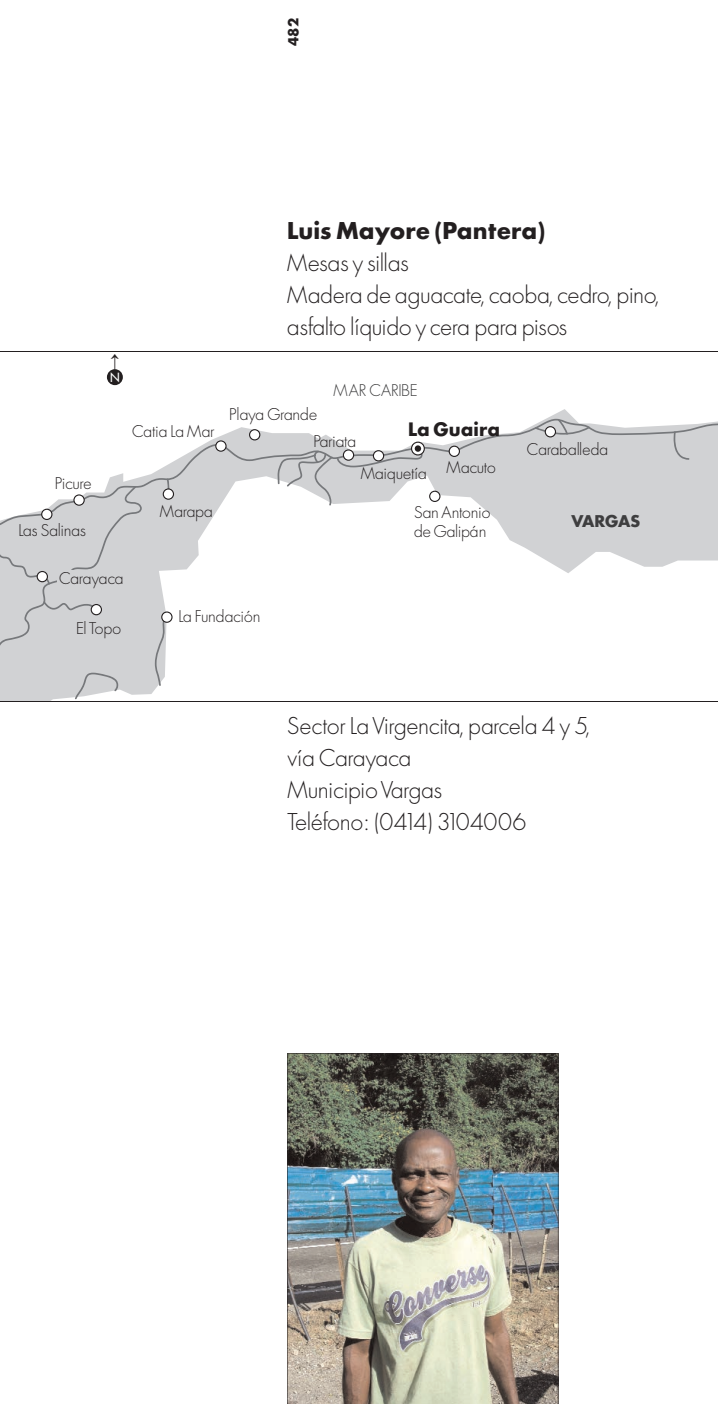
<style>
.page{position:relative;width:718px;height:1404px;background:#fff}
.page>*{position:absolute;margin:0;border:0;box-sizing:border-box;transform-origin:0 0}
.t1{font:300 22.5px/31.9px "Futura";letter-spacing:-.01em;color:#231f20}
.t2{font:700 22.5px "Futura";letter-spacing:.02em;color:#231f20}
.t3{font:22.5px "General Symbols P02";color:#231f20}
.t4{font:700 18px "Futura";letter-spacing:.02em;color:#231f20}
.t5{font:300 15.75px/18.9px "Futura";letter-spacing:-.01em;color:#231f20}
.t6{font:300 15.75px "Futura";color:#3e3e3f}
.t7{font:700 15.75px "Futura";color:#3e3e3f}
.t8{font:700 13.5px "Futura";color:#231f20}
.t9{font:12.38px "Futura";color:#fff}
</style>
<div class="page">
<img style="left:287px;top:1053px;width:271px;height:350px">
<svg style="left:142px;top:549px;width:576px;height:146px"></svg>
<svg style="left:107px;top:409px;width:611px;height:140px;fill:#d1d2d4"></svg>
<svg style="left:673px;top:431px;width:16px;height:29px"></svg>
<svg style="left:155px;top:611px;width:17px;height:75px"></svg>
<svg style="left:163px;top:478px;width:11px;height:21px"></svg>
<svg style="left:215px;top:440px;width:11px;height:11px"></svg>
<svg style="left:249px;top:429px;width:11px;height:11px"></svg>
<svg style="left:277px;top:441px;width:163px;height:64px"></svg>
<svg style="left:0;top:486px;width:142px;height:215px;background:#d1d2d4"></svg>
<svg style="left:535px;top:419px;width:54px;height:18px"></svg>
<svg style="left:448px;top:445px;width:12px;height:12px"></svg>
<div style="left:57px;top:570px;width:25px;height:16px;background:#d1d2d4"></div>
<hr style="left:0;top:351px;width:718px;height:1px;background:#231f20">
<hr style="left:0;top:701px;width:718px;height:1px;background:#231f20">
<div style="left:107px;top:369px;width:16px;height:16px;background:#231f20;border-radius:50%"></div>
<p class="t8" style="left:287px;top:46px;width:29px;rotate:-90deg">482</p>
<p class="t5" style="left:55px;top:475px;width:38px">Picure</p>
<p class="t5" style="left:18px;top:522px;width:69px">Las Salinas</p>
<p class="t3" style="left:110px;top:350px;width:10px">●</p>
<p class="t9" style="left:110px;top:371px;width:11px">N</p>
<p class="t2" style="left:287px;top:220px;width:259px">Luis Mayore (Pantera)</p>
<p class="t1" style="left:287px;top:248px;width:375px">Mesas y sillas<br>Madera de aguacate, caoba, cedro, pino, asfalto líquido y cera para pisos</p>
<p class="t5" style="left:132px;top:423px;width:84px">Catia La Mar</p>
<p class="t6" style="left:333px;top:383px;width:86px">MAR CARIBE</p>
<p class="t5" style="left:313px;top:402px;width:45px;line-height:26.3px;text-indent:-84px">Playa Grande<br>Pariata</p>
<p class="t4" style="left:408px;top:421px;width:93px">La Guaira</p>
<p class="t5" style="left:361px;top:465px;width:137px">Maiquetía Macuto</p>
<p class="t5" style="left:527px;top:441px;width:83px">Caraballeda</p>
<p class="t5" style="left:160px;top:503px;width:55px">Marapa</p>
<p class="t7" style="left:571px;top:514px;width:70px">VARGAS</p>
<p class="t5" style="left:414px;top:504px;width:78px">San Antonio de Galipán</p>
<p class="t5" style="left:59px;top:570px;width:66px">Carayaca</p>
<p class="t5" style="left:76px;top:620px;width:46px">El Topo</p>
<p class="t5" style="left:178px;top:608px;width:84px">La Fundación</p>
<p class="t1" style="left:287px;top:711px;width:305px">Sector La Virgencita, parcela 4 y 5, vía Carayaca<br>Municipio Vargas<br>Teléfono: (0414) 3104006</p>
</div>
